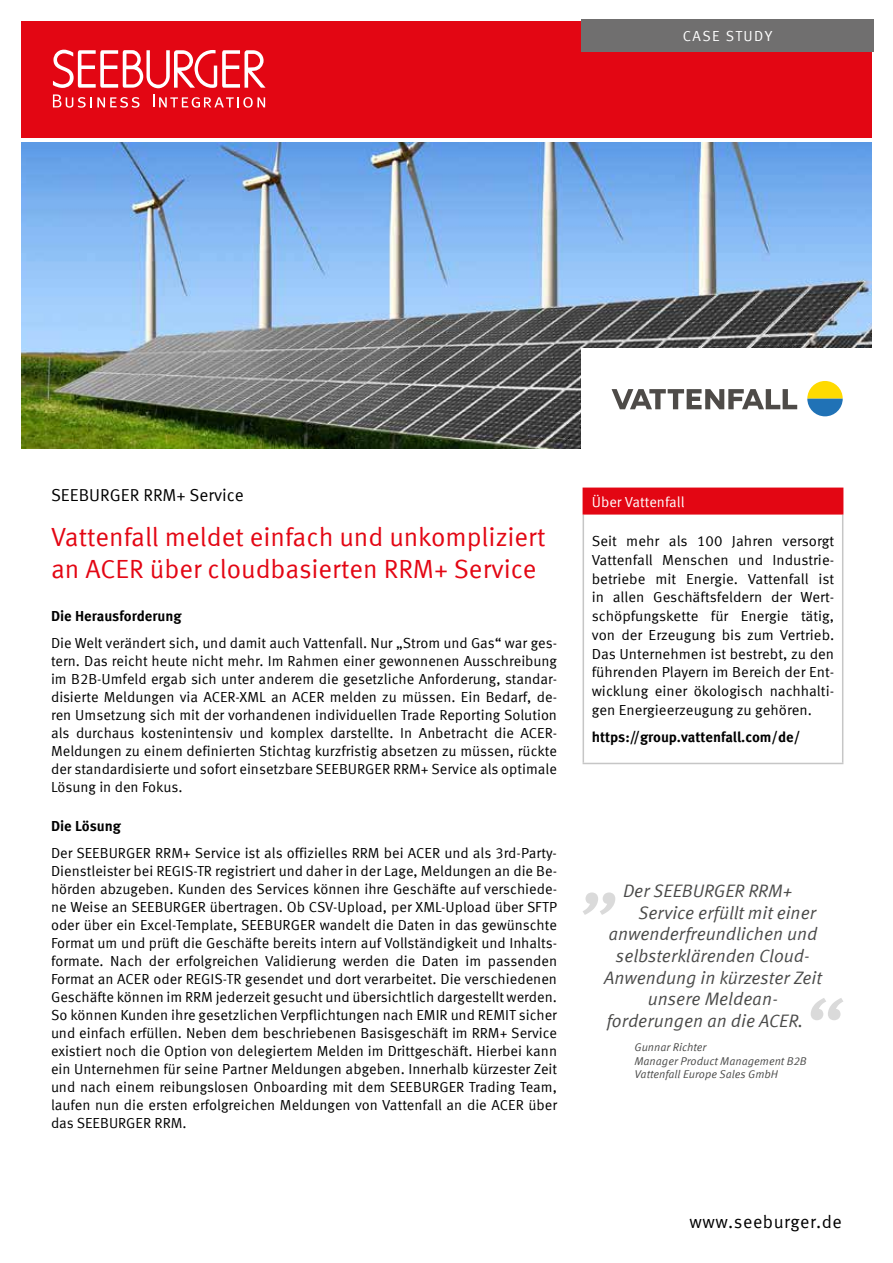
<style>
.page{position:relative;width:893px;height:1263px;background:#fff}
.page>*{position:absolute;margin:0;border:0;box-sizing:border-box;transform-origin:0 0}
.t1{font:26.25px/31.5px "Meta Offc Pro Norm";color:#e30613}
.t2{font:18px "Meta Offc Pro Norm Ita";color:#4a4a49}
.t3{font:18px "Meta Offc Pro Norm";letter-spacing:.03em;color:#000}
.t4{font:17.25px "Meta Offc Pro Norm";color:#000}
.t5{font:14.55px/18px "Meta Offc Pro Norm";color:#000;text-align:justify}
.t6{font:700 14.55px "Meta Offc Pro";color:#000}
.t7{font:14.55px "Meta Offc Pro Norm";color:#fff}
.t8{font:14.55px "Meta Offc Pro Norm";letter-spacing:.1em;color:#fff}
.t9{font:11.25px/13.5px "Meta Offc Pro Norm Ita";color:#4a4a49}
</style>
<div class="page">
<div style="left:21px;top:21px;width:851px;height:117px;background:#e30613"></div>
<svg style="left:53px;top:50px;width:213px;height:38px"></svg>
<svg style="left:153px;top:94px;width:112px;height:14px"></svg>
<svg style="left:53px;top:94px;width:87px;height:14px"></svg>
<img style="left:21px;top:142px;width:851px;height:307px">
<div style="left:581px;top:19px;width:293px;height:33px;background:#706f6f"></div>
<div style="left:581px;top:349px;width:299px;height:108px;background:#fff"></div>
<div style="left:583px;top:488px;width:260px;height:26px;background:#e30613"></div>
<hr style="left:583px;top:515px;width:1px;height:248px;background:#c6c6c6">
<hr style="left:842px;top:515px;width:1px;height:248px;background:#c6c6c6">
<hr style="left:583px;top:763px;width:260px;height:1px;background:#c6c6c6">
<hr style="left:583px;top:513px;width:260px;height:2px;background:#e30613">
<svg style="left:583px;top:892px;width:32px;height:23px"></svg>
<svg style="left:811px;top:998px;width:32px;height:22px"></svg>
<svg style="left:807px;top:381px;width:36px;height:35px"></svg>
<svg style="left:612px;top:389px;width:185px;height:20px"></svg>
<p class="t8" style="left:683px;top:25px;width:91px">CASE STUDY</p>
<p class="t4" style="left:51px;top:482px;width:194px">SEEBURGER RRM+ Service</p>
<h1 class="t1" style="left:51px;top:520px;width:496px">Vattenfall meldet einfach und unkompliziert an ACER über cloudbasierten RRM+ Service</h1>
<p class="t6" style="left:51px;top:605px;width:132px">Die Herausforderung</p>
<p class="t5" style="left:51px;top:633px;width:508px">Die Welt verändert sich, und damit auch Vattenfall. Nur „Strom und Gas“ war ges&shy;tern. Das reicht heute nicht mehr. Im Rahmen einer gewonnenen Ausschreibung im B2B-Umfeld ergab sich unter anderem die gesetzliche Anforderung, standar&shy;disierte Meldungen via ACER-XML an ACER melden zu müssen. Ein Bedarf, de&shy;ren Umsetzung sich mit der vorhandenen individuellen Trade Reporting Solution als durchaus kostenintensiv und komplex darstellte. In Anbetracht die ACER-Meldungen zu einem definierten Stichtag kurzfristig absetzen zu müssen, rückte der standardisierte und sofort einsetzbare SEEBURGER RRM+ Service als optimale Lösung in den Fokus.</p>
<p class="t6" style="left:51px;top:815px;width:71px">Die Lösung</p>
<p class="t5" style="left:51px;top:843px;width:508px">Der SEEBURGER RRM+ Service ist als offizielles RRM bei ACER und als 3rd-Party-Dienstleister bei REGIS-TR registriert und daher in der Lage, Meldungen an die Be&shy;hörden abzugeben. Kunden des Services können ihre Geschäfte auf verschiede&shy;ne Weise an SEEBURGER übertragen. Ob CSV-Upload, per XML-Upload über SFTP oder über ein Excel-Template, SEEBURGER wandelt die Daten in das gewünschte Format um und prüft die Geschäfte bereits intern auf Vollständigkeit und Inhalts&shy;formate. Nach der erfolgreichen Validierung werden die Daten im passenden Format an ACER oder REGIS-TR gesendet und dort verarbeitet. Die verschiedenen Geschäfte können im RRM jederzeit gesucht und übersichtlich dargestellt werden.<br>So können Kunden ihre gesetzlichen Verpflichtungen nach EMIR und REMIT sicher und einfach erfüllen. Neben dem beschriebenen Basisgeschäft im RRM+ Service existiert noch die Option von delegiertem Melden im Drittgeschäft. Hierbei kann ein Unternehmen für seine Partner Meldungen abgeben. Innerhalb kürzester Zeit und nach einem reibungslosen Onboarding mit dem SEEBURGER Trading Team, laufen nun die ersten erfolgreichen Meldungen von Vattenfall an die ACER über das SEEBURGER RRM.</p>
<p class="t7" style="left:592px;top:491px;width:94px">Über Vattenfall</p>
<p class="t5" style="left:592px;top:531px;width:244px;line-height:18.8px">Seit mehr als 100 Jahren versorgt Vattenfall Menschen und Industrie&shy;betriebe mit Energie. Vattenfall ist in allen Geschäftsfeldern der Wert&shy;schöpfungskette für Energie tätig, von der Erzeugung bis zum Vertrieb.<br>Das Unternehmen ist bestrebt, zu den führenden Playern im Bereich der Ent&shy;wicklung einer ökologisch nachhalti&shy;gen Energieerzeugung zu gehören.</p>
<p class="t6" style="left:592px;top:726px;width:210px">https://group.vattenfall.com/de/</p>
<p class="t2" style="left:623px;top:877px;width:171px">Der SEEBURGER RRM+</p>
<p class="t2" style="left:638px;top:899px;width:179px">Service erfüllt mit einer</p>
<p class="t2" style="left:608px;top:920px;width:211px">anwenderfreundlichen und</p>
<p class="t2" style="left:616px;top:942px;width:196px">selbsterklärenden Cloud-</p>
<p class="t2" style="left:604px;top:964px;width:219px">Anwendung in kürzester Zeit</p>
<p class="t2" style="left:648px;top:985px;width:132px">unsere Meldean-</p>
<p class="t2" style="left:607px;top:1007px;width:198px">forderungen an die ACER.</p>
<p class="t9" style="left:634px;top:1040px;width:174px">Gunnar Richter<br>Manager Product Management B2B<br>Vattenfall Europe Sales GmbH</p>
<p class="t3" style="left:689px;top:1208px;width:154px">www.seeburger.de</p>
</div>
